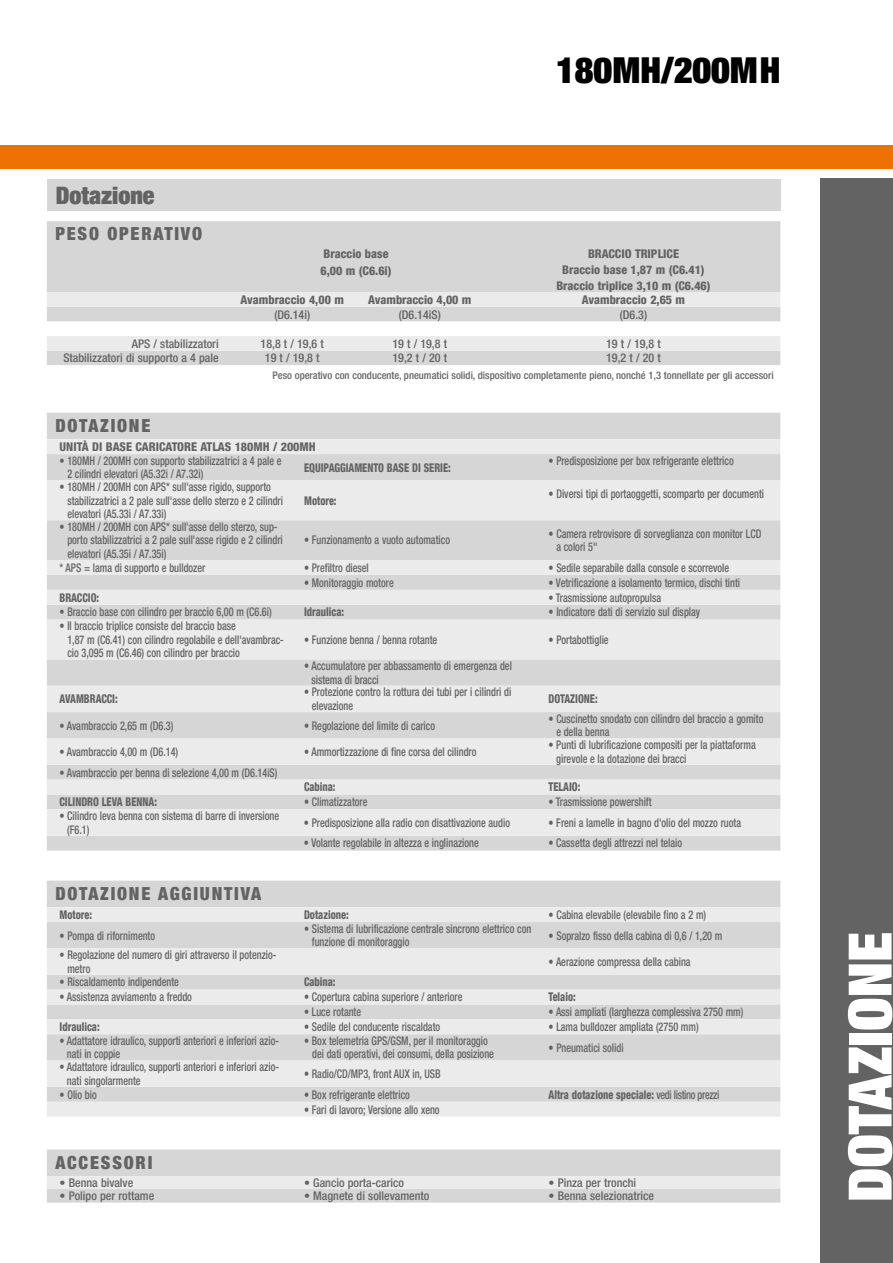
<style>
.page{position:relative;width:893px;height:1263px;background:#fff}
.page>*{position:absolute;margin:0;border:0;box-sizing:border-box;transform-origin:0 0}
.t1{font:900 condensed 60px "Helvetica Neue LT Com";color:#fff}
.t2{font:900 expanded 36px "Helvetica Neue";color:#000}
.t3{font:900 condensed 24px "Helvetica Neue LT Com";color:#646363}
.t4{font:900 condensed 18px "Helvetica Neue LT Com";letter-spacing:.1em;color:#646363}
.t5{font:500 condensed 12px/13.5px "Helvetica Neue LT Com";color:#646363;scale:.85 1}
.t6{font:500 condensed 12px "Helvetica Neue LT Com";color:#646363}
.t7{font:800 condensed 12px "Helvetica Neue LT Com";color:#646363;scale:.85 1}
.t8{font:800 condensed 12px/16.8px "Helvetica Neue LT Com";color:#646363}
.t9{font:500 condensed 10.5px "Helvetica Neue LT Com";color:#646363}
.s1{font-weight:500}
</style>
<div class="page">
<div style="left:821px;top:179px;width:72px;height:1084px;background:#646363"></div>
<div style="left:0;top:145px;width:893px;height:24px;background:#ee7203"></div>
<div style="left:47px;top:179px;width:733px;height:31px;background:#d6d6d6"></div>
<div style="left:47px;top:221px;width:733px;height:144px;background:#d6d6d6"></div>
<svg style="left:47px;top:292px;width:733px;height:59px"></svg>
<div style="left:47px;top:413px;width:733px;height:437px;background:#d6d6d6"></div>
<svg style="left:47px;top:439px;width:733px;height:397px;background:#e1e1e1"></svg>
<div style="left:47px;top:881px;width:733px;height:26px;background:#d6d6d6"></div>
<svg style="left:47px;top:907px;width:733px;height:210px;background:#e1e1e1"></svg>
<svg style="left:47px;top:1149px;width:733px;height:53px;background:#dbdbdb"></svg>
<h2 class="t2" style="left:556px;top:48px;width:226px">180MH/200MH</h2>
<h3 class="t3" style="left:56px;top:180px;width:100px">Dotazione</h3>
<h3 class="t4" style="left:55px;top:223px;width:148px">PESO OPERATIVO</h3>
<p class="t8" style="left:321px;top:245px;width:72px">Braccio base<br>6,00 m (C6.6i)</p>
<p class="t8" style="left:588px;top:245px;width:76px">BRACCIO Tri plice</p>
<p class="t8" style="left:562px;top:261px;width:144px">Braccio base 1,87 m (C6.41)</p>
<p class="t8" style="left:556px;top:277px;width:156px">Braccio triplice 3,10 m (C6.46)</p>
<p class="t8" style="left:241px;top:291px;width:105px">Avambraccio 4,00 m</p>
<p class="t8" style="left:368px;top:291px;width:105px">Avambraccio 4,00 m</p>
<p class="t8" style="left:582px;top:291px;width:105px">Avambraccio 2,65 m</p>
<p class="t6" style="left:274px;top:307px;width:37px">(D6.14i)</p>
<p class="t6" style="left:399px;top:307px;width:43px">(D6.14iS)</p>
<p class="t6" style="left:620px;top:307px;width:29px">(D6.3)</p>
<p class="t6" style="left:132px;top:336px;width:88px">APS / stabilizzatori</p>
<p class="t6" style="left:261px;top:336px;width:65px">18,8 t / 19,6 t</p>
<p class="t6" style="left:393px;top:336px;width:56px">19 t / 19,8 t</p>
<p class="t6" style="left:606px;top:336px;width:56px">19 t / 19,8 t</p>
<p class="t6" style="left:63px;top:351px;width:157px">Stabilizzatori di supporto a 4 pale</p>
<p class="t6" style="left:265px;top:351px;width:56px">19 t / 19,8 t</p>
<p class="t6" style="left:393px;top:351px;width:56px">19,2 t / 20 t</p>
<p class="t6" style="left:606px;top:351px;width:56px">19,2 t / 20 t</p>
<p class="t9" style="left:273px;top:369px;width:503px">Peso operativo con conducente, pneumatici solidi, dispositivo completamente pieno, nonché 1,3 tonnellate per gli accessori</p>
<h3 class="t4" style="left:55px;top:415px;width:97px">DOTAZIONE</h3>
<p class="t8" style="left:60px;top:438px;width:258px">UNITÀ DI BASE CARICATORE ATLAS 180MH / 200MH</p>
<p class="t5" style="left:67px;top:454px;width:253px;text-indent:-8px">• 180MH / 200MH con supporto stabilizzatrici a 4 pale e<br>2 cilindri elevatori (A5.32i / A7.32i)</p>
<p class="t7" style="left:304px;top:460px;width:174px">EQUIPAGGIAMENTO BASE DI SERIE:</p>
<p class="t5" style="left:549px;top:454px;width:219px">• Predisposizione per box refrigerante elettrico</p>
<p class="t5" style="left:67px;top:480px;width:255px;text-indent:-8px">• 180MH / 200MH con APS* sull'asse rigido, supporto stabilizzatrici a 2 pale sull'asse dello sterzo e 2 cilindri elevatori (A5.33i / A7.33i)</p>
<p class="t5" style="left:549px;top:487px;width:255px">• Diversi tipi di portaoggetti, scomparto per documenti</p>
<p class="t7" style="left:304px;top:493px;width:40px">Motore:</p>
<p class="t5" style="left:67px;top:520px;width:255px;text-indent:-8px">• 180MH / 200MH con APS* sull'asse dello sterzo, sup&shy;porto stabilizzatrici a 2 pale sull'asse rigido e 2 cilindri elevatori (A5.35i / A7.35i)</p>
<p class="t5" style="left:304px;top:533px;width:173px">• Funzionamento a vuoto automatico</p>
<p class="t5" style="left:556px;top:527px;width:243px;text-indent:-8px">• Camera retrovisore di sorveglianza con monitor LCD a colori 5"</p>
<p class="t5" style="left:60px;top:561px;width:173px">* APS = lama di supporto e bulldozer</p>
<p class="t5" style="left:304px;top:561px;width:78px">• Prefiltro diesel</p>
<p class="t5" style="left:549px;top:561px;width:214px">• Sedile separabile dalla console e scorrevole</p>
<p class="t5" style="left:304px;top:576px;width:107px">• Monitoraggio motore</p>
<p class="t5" style="left:549px;top:576px;width:227px">• Vetrificazione a isolamento termico, dischi tinti</p>
<p class="t7" style="left:60px;top:590px;width:48px">BRACCIO:</p>
<p class="t5" style="left:549px;top:590px;width:134px">• Trasmissione autopropulsa</p>
<p class="t5" style="left:60px;top:605px;width:251px">• Braccio base con cilindro per braccio 6,00 m (C6.6i)</p>
<p class="t7" style="left:304px;top:605px;width:49px">Idraulica:</p>
<p class="t5" style="left:549px;top:605px;width:180px">• Indicatore dati di servizio sul display</p>
<p class="t5" style="left:67px;top:619px;width:256px;text-indent:-8px">• Il braccio triplice consiste del braccio base<br>1,87 m (C6.41) con cilindro regolabile e dell'avambrac&shy;cio 3,095 m (C6.46) con cilindro per braccio</p>
<p class="t5" style="left:304px;top:633px;width:158px">• Funzione benna / benna rotante</p>
<p class="t5" style="left:549px;top:633px;width:72px">• Portabottiglie</p>
<p class="t5" style="left:311px;top:659px;width:237px;text-indent:-7px">• Accumulatore per abbassamento di emergenza del sistema di bracci</p>
<p class="t7" style="left:60px;top:692px;width:70px">AVAMBRACCI:</p>
<p class="t5" style="left:312px;top:685px;width:236px;text-indent:-8px">• Protezione contro la rottura dei tubi per i cilindri di elevazione</p>
<p class="t7" style="left:549px;top:692px;width:59px">DOTAZIONE:</p>
<p class="t5" style="left:60px;top:718px;width:135px">• Avambraccio 2,65 m (D6.3)</p>
<p class="t5" style="left:304px;top:718px;width:156px">• Regolazione del limite di carico</p>
<p class="t5" style="left:556px;top:712px;width:245px;text-indent:-8px">• Cuscinetto snodato con cilindro del braccio a gomito e della benna</p>
<p class="t5" style="left:60px;top:745px;width:141px">• Avambraccio 4,00 m (D6.14)</p>
<p class="t5" style="left:304px;top:745px;width:204px">• Ammortizzazione di fine corsa del cilindro</p>
<p class="t5" style="left:556px;top:738px;width:236px;text-indent:-8px">• Punti di lubrificazione compositi per la piattaforma girevole e la dotazione dei bracci</p>
<p class="t5" style="left:60px;top:765px;width:258px">• Avambraccio per benna di selezione 4,00 m (D6.14iS)</p>
<p class="t7" style="left:304px;top:780px;width:39px">Cabina:</p>
<p class="t7" style="left:548px;top:780px;width:39px">TELAIO:</p>
<p class="t7" style="left:59px;top:795px;width:116px">CILINDRO LEVA BENNA:</p>
<p class="t5" style="left:304px;top:795px;width:76px">• Climatizzatore</p>
<p class="t5" style="left:548px;top:795px;width:123px">• Trasmissione powershift</p>
<p class="t5" style="left:67px;top:809px;width:251px;text-indent:-8px">• Cilindro leva benna con sistema di barre di inversione (F6.1)</p>
<p class="t5" style="left:304px;top:816px;width:244px">• Predisposizione alla radio con disattivazione audio</p>
<p class="t5" style="left:548px;top:816px;width:228px">• Freni a lamelle in bagno d'olio del mozzo ruota</p>
<p class="t5" style="left:304px;top:836px;width:207px">• Volante regolabile in altezza e inglinazione</p>
<p class="t5" style="left:548px;top:836px;width:159px">• Cassetta degli attrezzi nel telaio</p>
<h3 class="t4" style="left:55px;top:883px;width:207px">DOTAZIONE AGGIUNTIVA</h3>
<p class="t7" style="left:60px;top:907px;width:40px">Motore:</p>
<p class="t7" style="left:304px;top:907px;width:54px">Dotazione:</p>
<p class="t5" style="left:549px;top:908px;width:187px">• Cabina elevabile (elevabile fino a 2 m)</p>
<p class="t5" style="left:60px;top:928px;width:114px">• Pompa di rifornimento</p>
<p class="t5" style="left:312px;top:922px;width:260px;text-indent:-8px">• Sistema di lubrificazione centrale sincrono elettrico con funzione di monitoraggio</p>
<p class="t5" style="left:549px;top:928px;width:206px">• Sopralzo fisso della cabina di 0,6 / 1,20 m</p>
<p class="t5" style="left:67px;top:948px;width:247px;text-indent:-8px">• Regolazione del numero di giri attraverso il potenzio&shy;metro</p>
<p class="t5" style="left:549px;top:955px;width:169px">• Aerazione compressa della cabina</p>
<p class="t5" style="left:60px;top:975px;width:142px">• Riscaldamento indipendente</p>
<p class="t7" style="left:304px;top:975px;width:39px">Cabina:</p>
<p class="t5" style="left:60px;top:990px;width:157px">• Assistenza avviamento a freddo</p>
<p class="t5" style="left:304px;top:990px;width:188px">• Copertura cabina superiore / anteriore</p>
<p class="t7" style="left:549px;top:990px;width:34px">Telaio:</p>
<p class="t5" style="left:304px;top:1005px;width:69px">• Luce rotante</p>
<p class="t5" style="left:549px;top:1005px;width:231px">• Assi ampliati (larghezza complessiva 2750 mm)</p>
<p class="t7" style="left:60px;top:1019px;width:49px">Idraulica:</p>
<p class="t5" style="left:304px;top:1020px;width:162px">• Sedile del conducente riscaldato</p>
<p class="t5" style="left:549px;top:1020px;width:178px">• Lama bulldozer ampliata (2750 mm)</p>
<p class="t5" style="left:67px;top:1034px;width:251px;text-indent:-7px">• Adattatore idraulico, supporti anteriori e inferiori azio&shy;nati in coppie</p>
<p class="t5" style="left:312px;top:1034px;width:215px;text-indent:-8px">• Box telemetria GPS/GSM, per il monitoraggio dei dati operativi, dei consumi, della posizione</p>
<p class="t5" style="left:549px;top:1040px;width:90px">• Pneumatici solidi</p>
<p class="t5" style="left:67px;top:1060px;width:251px;text-indent:-7px">• Adattatore idraulico, supporti anteriori e inferiori azio&shy;nati singolarmente</p>
<p class="t5" style="left:304px;top:1067px;width:162px">• Radio/CD/MP3, front AUX in, USB</p>
<p class="t5" style="left:60px;top:1087px;width:45px">• Olio bio</p>
<p class="t5" style="left:304px;top:1087px;width:126px">• Box refrigerante elettrico</p>
<p class="t7" style="left:549px;top:1087px;width:203px">Altra dotazione speciale: <span class="s1">vedi listino prezzi</span></p>
<p class="t5" style="left:304px;top:1102px;width:161px">• Fari di lavoro; Versione allo xeno</p>
<h3 class="t4" style="left:55px;top:1152px;width:99px">ACCESSORI</h3>
<p class="t6" style="left:60px;top:1175px;width:75px">• Benna bivalve</p>
<p class="t6" style="left:304px;top:1175px;width:102px">• Gancio porta-carico</p>
<p class="t6" style="left:549px;top:1175px;width:89px">• Pinza per tronchi</p>
<p class="t6" style="left:60px;top:1188px;width:96px">• Polipo per rottame</p>
<p class="t6" style="left:304px;top:1188px;width:127px">• Magnete di sollevamento</p>
<p class="t6" style="left:549px;top:1188px;width:107px">• Benna selezionatrice</p>
<h1 class="t1" style="left:832px;top:1202px;width:272px;rotate:-90deg">DOTAZIONE</h1>
</div>
